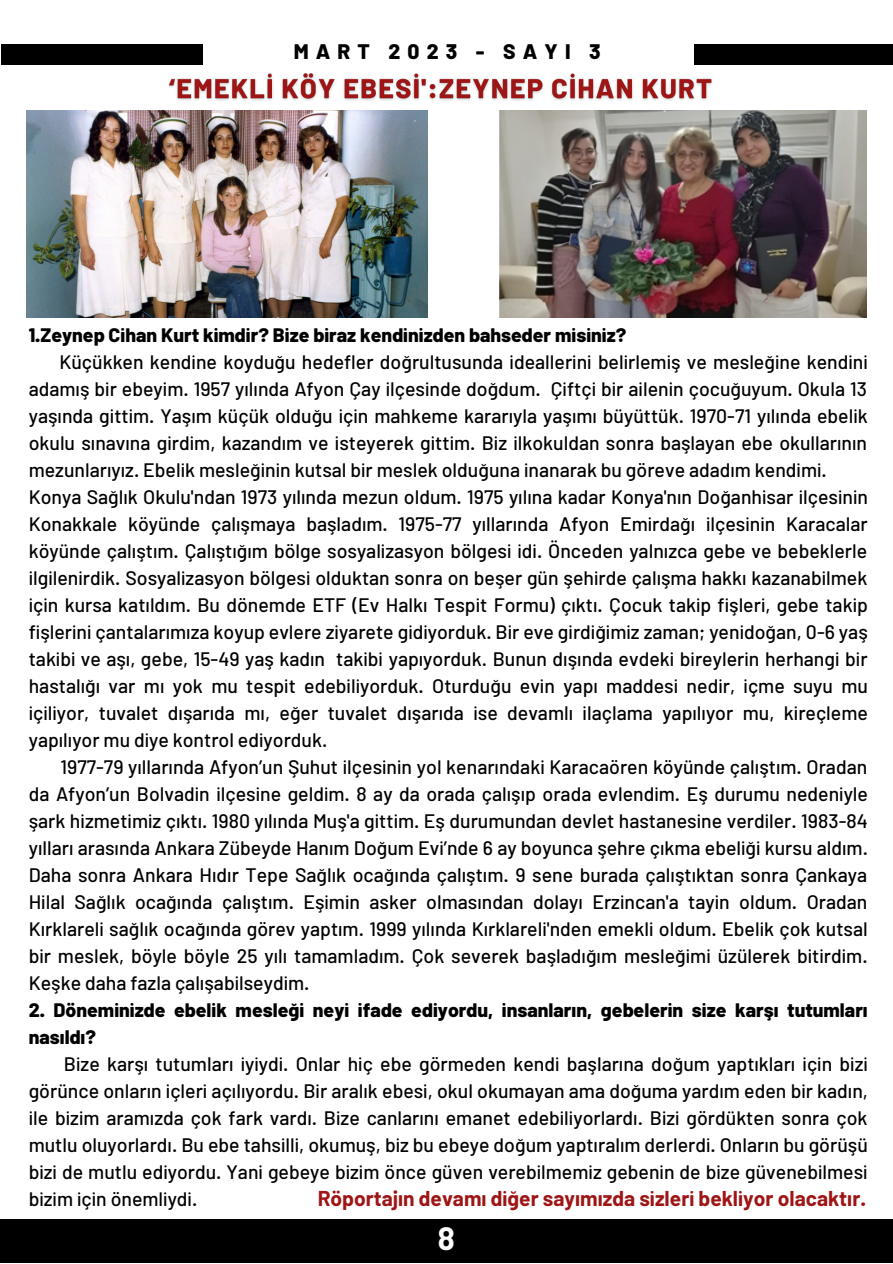
<style>
.page{position:relative;width:893px;height:1264px;background:#fff}
.page>*{position:absolute;margin:0;border:0;box-sizing:border-box;transform-origin:0 0}
.t1{font:700 31.5px "Barlow";color:#fff}
.t2{font:700 21px "Barlow";color:#9f1414}
.t3{font:800 21px "Barlow";letter-spacing:.34em;color:#000}
.t4{font:500 19.5px/27px "Barlow";color:#000}
.t5{font:800 19.5px/27px "Barlow";color:#000}
</style>
<div class="page">
<div style="left:693px;top:44px;width:199px;height:21px;background:#000"></div>
<div style="left:1px;top:44px;width:202px;height:21px;background:#000"></div>
<div style="left:0;top:1219px;width:892px;height:43px;background:#000"></div>
<img style="left:499px;top:111px;width:367px;height:206px">
<img style="left:27px;top:111px;width:400px;height:206px">
<img style="left:169px;top:73px;width:543px;height:28px">
<p class="t3" style="left:293px;top:38px;width:308px">MART 2023 - SAYI 3</p>
<p class="t5" style="left:29px;top:321px;width:599px">1.Zeynep Cihan Kurt kimdir? Bize biraz kendinizden bahseder misiniz?</p>
<p class="t4" style="left:29px;top:348px;width:840px;text-indent:31px">Küçükken kendine koyduğu hedefler doğrultusunda ideallerini belirlemiş ve mesleğine kendini adamış bir ebeyim. 1957 yılında Afyon Çay ilçesinde doğdum. Çiftçi bir ailenin çocuğuyum. Okula 13 yaşında gittim. Yaşım küçük olduğu için mahkeme kararıyla yaşımı büyüttük. 1970-71 yılında ebelik okulu sınavına girdim, kazandım ve isteyerek gittim. Biz ilkokuldan sonra başlayan ebe okullarının mezunlarıyız. Ebelik mesleğinin kutsal bir meslek olduğuna inanarak bu göreve adadım kendimi.<br>Konya Sağlık Okulu'ndan 1973 yılında mezun oldum. 1975 yılına kadar Konya'nın Doğanhisar ilçesinin Konakkale köyünde çalışmaya başladım. 1975-77 yıllarında Afyon Emirdağı ilçesinin Karacalar köyünde çalıştım. Çalıştığım bölge sosyalizasyon bölgesi idi. Önceden yalnızca gebe ve bebeklerle ilgilenirdik. Sosyalizasyon bölgesi olduktan sonra on beşer gün şehirde çalışma hakkı kazanabilmek için kursa katıldım. Bu dönemde ETF (Ev Halkı Tespit Formu) çıktı. Çocuk takip fişleri, gebe takip fişlerini çantalarımıza koyup evlere ziyarete gidiyorduk. Bir eve girdiğimiz zaman; yenidoğan, 0-6 yaş takibi ve aşı, gebe, 15-49 yaş kadın takibi yapıyorduk. Bunun dışında evdeki bireylerin herhangi bir hastalığı var mı yok mu tespit edebiliyorduk. Oturduğu evin yapı maddesi nedir, içme suyu mu içiliyor, tuvalet dışarıda mı, eğer tuvalet dışarıda ise devamlı ilaçlama yapılıyor mu, kireçleme yapılıyor mu diye kontrol ediyorduk.</p>
<p class="t4" style="left:29px;top:752px;width:840px;text-align:justify;text-indent:32px">1977-79 yıllarında Afyon’un Şuhut ilçesinin yol kenarındaki Karacaören köyünde çalıştım. Oradan da Afyon’un Bolvadin ilçesine geldim. 8 ay da orada çalışıp orada evlendim. Eş durumu nedeniyle şark hizmetimiz çıktı. 1980 yılında Muş'a gittim. Eş durumundan devlet hastanesine verdiler. 1983-84 yılları arasında Ankara Zübeyde Hanım Doğum Evi’nde 6 ay boyunca şehre çıkma ebeliği kursu aldım.<br>Daha sonra Ankara Hıdır Tepe Sağlık ocağında çalıştım. 9 sene burada çalıştıktan sonra Çankaya Hilal Sağlık ocağında çalıştım. Eşimin asker olmasından dolayı Erzincan'a tayin oldum. Oradan Kırklareli sağlık ocağında görev yaptım. 1999 yılında Kırklareli'nden emekli oldum. Ebelik çok kutsal bir meslek, böyle böyle 25 yılı tamamladım. Çok severek başladığım mesleğimi üzülerek bitirdim.<br>Keşke daha fazla çalışabilseydim.</p>
<p class="t5" style="left:29px;top:995px;width:840px">2. Döneminizde ebelik mesleği neyi ifade ediyordu, insanların, gebelerin size karşı tutumları nasıldı?</p>
<p class="t4" style="left:29px;top:1049px;width:840px;text-indent:35px">Bize karşı tutumları iyiydi. Onlar hiç ebe görmeden kendi başlarına doğum yaptıkları için bizi görünce onların içleri açılıyordu. Bir aralık ebesi, okul okumayan ama doğuma yardım eden bir kadın, ile bizim aramızda çok fark vardı. Bize canlarını emanet edebiliyorlardı. Bizi gördükten sonra çok mutlu oluyorlardı. Bu ebe tahsilli, okumuş, biz bu ebeye doğum yaptıralım derlerdi. Onların bu görüşü bizi de mutlu ediyordu. Yani gebeye bizim önce güven verebilmemiz gebenin de bize güvenebilmesi bizim için önemliydi.</p>
<p class="t2" style="left:318px;top:1185px;width:549px">Röportajın devamı diğer sayımızda sizleri bekliyor olacaktır.</p>
<h1 class="t1" style="left:438px;top:1218px;width:19px">8</h1>
</div>
